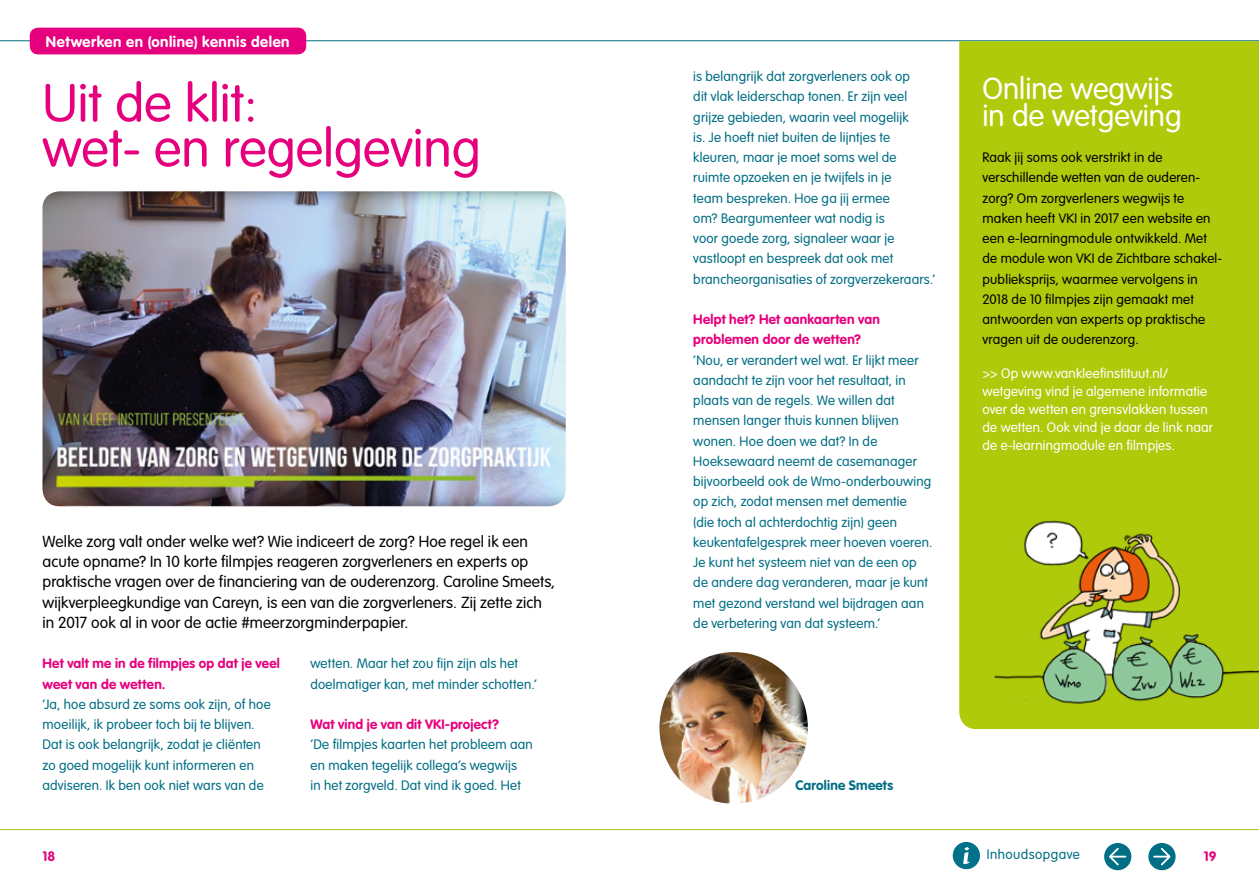
<style>
.page{position:relative;width:1259px;height:893px;background:#fff}
.page>*{position:absolute;margin:0;border:0;box-sizing:border-box;transform-origin:0 0}
.t1{font:300 52.5px/45px "VAG Rounded Std";color:#e6007d}
.t2{font:300 30px/27px "VAG Rounded Std";color:#fff}
.t3{font:300 15.75px/20.2px "VAG Rounded Std";letter-spacing:.01em;color:#000}
.t4{font:700 15px "VAG Rounded Std";letter-spacing:.035em;color:#fff}
.t5{font:300 13.5px/20.2px "VAG Rounded Std";letter-spacing:.015em;color:#006e84}
.t6{font:300 13.5px/20.2px "VAG Rounded Std";letter-spacing:.015em;color:#000}
.t7{font:300 13.5px/18px "VAG Rounded Std";letter-spacing:.015em;color:#fff}
.t8{font:700 13.5px/20.2px "VAG Rounded Std";letter-spacing:.015em;color:#e6007d}
.t9{font:700 13.5px "VAG Rounded Std";letter-spacing:.015em;color:#006e84}
.t10{font:300 13.5px "VAG Rounded Std";letter-spacing:.035em;color:#006e84}
</style>
<div class="page">
<hr style="left:0;top:829px;width:1259px;height:1px;background:#a2c617">
<hr style="left:0;top:40px;width:1259px;height:1px;background:#006e84">
<div style="left:1148px;top:843px;width:27px;height:27px;background:#006e84;border-radius:50%"></div>
<svg style="left:1153px;top:848px;width:17px;height:17px"></svg>
<div style="left:1104px;top:843px;width:27px;height:27px;background:#006e84;border-radius:50%"></div>
<svg style="left:1109px;top:848px;width:17px;height:17px"></svg>
<div style="left:952px;top:842px;width:28px;height:27px;background:#007188;border-radius:50%"></div>
<svg style="left:963px;top:847px;width:6px;height:17px"></svg>
<div style="left:959px;top:41px;width:300px;height:688px;background:#afca0b"></div>
<img style="left:43px;top:191px;width:523px;height:315px">
<img style="left:659px;top:652px;width:149px;height:152px">
<div style="left:30px;top:28px;width:276px;height:26px;background:#e6007d;border-radius:9px"></div>
<img style="left:964px;top:506px;width:295px;height:213px">
<p class="t4" style="left:46px;top:33px;width:245px">Netwerken en (online) kennis delen</p>
<h1 class="t1" style="left:43px;top:82px;width:440px">Uit de klit:<br>wet- en regelgeving</h1>
<p class="t3" style="left:43px;top:532px;width:514px">Welke zorg valt onder welke wet? Wie indiceert de zorg? Hoe regel ik een acute opname? In 10 korte filmpjes reageren zorgverleners en experts op praktische vragen over de financiering van de ouderenzorg. Caroline Smeets, wijkverpleegkundige van Careyn, is een van die zorgverleners. Zij zette zich in 2017 ook al in voor de actie #meerzorgminderpapier.</p>
<p class="t8" style="left:43px;top:654px;width:239px">Het valt me in de filmpjes op dat je veel weet van de wetten.</p>
<p class="t5" style="left:43px;top:694px;width:230px">‘Ja, hoe absurd ze soms ook zijn, of hoe moeilijk, ik probeer toch bij te blijven.<br>Dat is ook belangrijk, zodat je cliënten zo goed mogelijk kunt informeren en adviseren. Ik ben ook niet wars van de</p>
<p class="t5" style="left:310px;top:654px;width:228px">wetten. Maar het zou fijn zijn als het doelmatiger kan, met minder schotten.’</p>
<p class="t8" style="left:310px;top:715px;width:190px">Wat vind je van dit VKI-project?</p>
<p class="t5" style="left:310px;top:735px;width:224px">‘De filmpjes kaarten het probleem aan en maken tegelijk collega’s wegwijs<br>in het zorgveld. Dat vind ik goed. Het</p>
<p class="t5" style="left:693px;top:67px;width:243px">is belangrijk dat zorgverleners ook op<br>dit vlak leiderschap tonen. Er zijn veel grijze gebieden, waarin veel mogelijk<br>is. Je hoeft niet buiten de lijntjes te kleuren, maar je moet soms wel de ruimte opzoeken en je twijfels in je<br>team bespreken. Hoe ga jij ermee<br>om? Beargumenteer wat nodig is<br>voor goede zorg, signaleer waar je vastloopt en bespreek dat ook met brancheorganisaties of zorgverzekeraars.’</p>
<p class="t8" style="left:693px;top:310px;width:188px">Helpt het? Het aankaarten van problemen door de wetten?</p>
<p class="t5" style="left:693px;top:350px;width:241px">‘Nou, er verandert wel wat. Er lijkt meer aandacht te zijn voor het resultaat, in plaats van de regels. We willen dat mensen langer thuis kunnen blijven wonen. Hoe doen we dat? In de Hoeksewaard neemt de casemanager bijvoorbeeld ook de Wmo-onderbouwing op zich, zodat mensen met dementie<br>(die toch al achterdochtig zijn) geen keukentafelgesprek meer hoeven voeren.<br>Je kunt het systeem niet van de een op de andere dag veranderen, maar je kunt met gezond verstand wel bijdragen aan de verbetering van dat systeem.’</p>
<h2 class="t2" style="left:982px;top:76px;width:201px">Online wegwijs in de wetgeving</h2>
<p class="t6" style="left:982px;top:148px;width:241px">Raak jij soms ook verstrikt in de verschillende wetten van de ouderen&shy;zorg? Om zorgverleners wegwijs te maken heeft VKI in 2017 een website en een e-learningmodule ontwikkeld. Met de module won VKI de Zichtbare schakel&shy;publieksprijs, waarmee vervolgens in 2018 de 10 filmpjes zijn gemaakt met antwoorden van experts op praktische vragen uit de ouderenzorg.</p>
<p class="t7" style="left:982px;top:364px;width:232px">&gt;&gt; Op www.vankleefinstituut.nl/ wetgeving vind je algemene informatie over de wetten en grensvlakken tussen de wetten. Ook vind je daar de link naar de e-learningmodule en filmpjes.</p>
<p class="t9" style="left:795px;top:777px;width:99px">Caroline Smeets</p>
<p class="t8" style="left:43px;top:846px;width:14px">18</p>
<p class="t10" style="left:986px;top:846px;width:95px">Inhoudsopgave</p>
<p class="t8" style="left:1204px;top:846px;width:14px">19</p>
</div>
